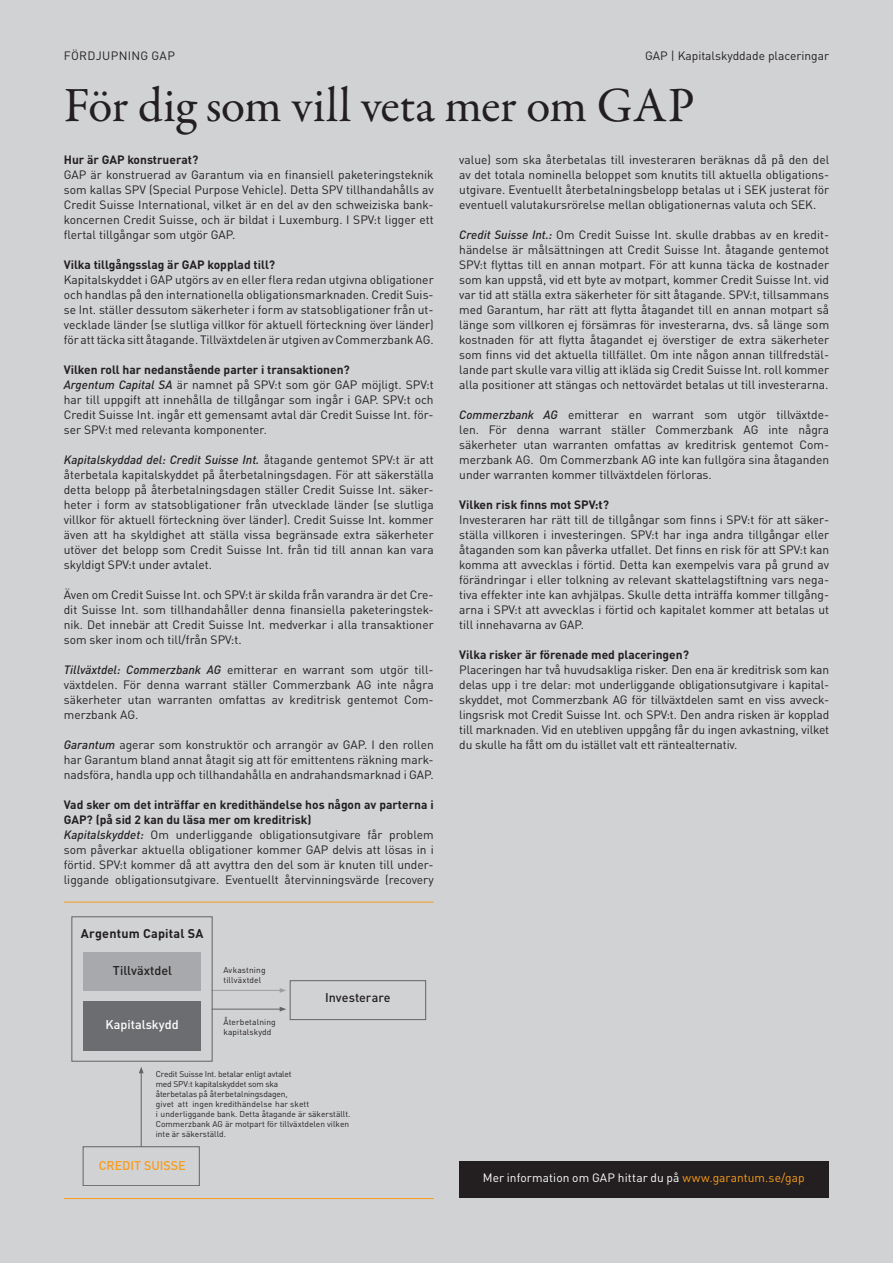
<style>
.page{position:relative;width:893px;height:1263px;background:#d1d2d4}
.page>*{position:absolute;margin:0;border:0;box-sizing:border-box;transform-origin:0 0}
.t1{font:49.5px "Garamond Premr Pro";letter-spacing:-.01em;color:#231f20}
.t2{font:500 12.6px "DINOT";color:#231f20}
.t3{font:700 12.6px "DINOT";letter-spacing:.015em;color:#231f20}
.t4{font:500 12.6px "DINOT";letter-spacing:-.005em;color:#f89c1c}
.t5{font:500 12.6px "DINOT";color:#fff}
.t6{font:12px/15px "DINOT";color:#231f20;text-align:justify}
.t7{font:700 12px "DINOT";color:#231f20}
.t8{font:12px "DINOT";letter-spacing:.005em;color:#fff}
.t9{font:12px "DINOT";letter-spacing:.03em;color:#231f20}
.t10{font:8.4px/9.9px "DINOT";color:#231f20}
.t11{font:8.4px/10.1px "DINOT";letter-spacing:-.02em;color:#231f20}
.s1{font-weight:700}
.s2{font-weight:500;font-style:italic}
.s3{color:#f89c1c}
</style>
<div class="page">
<hr style="left:64px;top:902px;width:370px;height:1px;background:#f89c1c">
<hr style="left:64px;top:1198px;width:370px;height:1px;background:#f89c1c">
<div style="left:459px;top:1161px;width:370px;height:36px;background:#231f20"></div>
<div style="left:290px;top:980px;width:136px;height:40px;border:1px solid #636366"></div>
<hr style="left:212px;top:990px;width:69px;height:1px;background:#9d9fa2">
<svg style="left:280px;top:988px;width:6px;height:5px"></svg>
<hr style="left:212px;top:1009px;width:69px;height:1px;background:#636366">
<svg style="left:280px;top:1007px;width:6px;height:4px"></svg>
<div style="left:83px;top:952px;width:117px;height:39px;background:#a8a9ad"></div>
<div style="left:83px;top:1001px;width:117px;height:50px;background:#6c6d70"></div>
<div style="left:83px;top:1146px;width:117px;height:40px;border:1px solid #636366"></div>
<hr style="left:141px;top:1072px;width:1px;height:75px;background:#636366">
<svg style="left:139px;top:1067px;width:5px;height:6px"></svg>
<p class="t9" style="left:64px;top:48px;width:113px">FÖRDJUPNING GAP</p>
<p class="t6" style="left:645px;top:48px;width:185px">GAP | Kapitalskyddade placeringar</p>
<p class="t6" style="left:587px;top:48px;width:238px">GAP | Ny generation av placeringsmöjlighete</p>
<h1 class="t1" style="left:64px;top:75px;width:632px">För dig som vill veta mer om GAP</h1>
<p class="t7" style="left:64px;top:151px;width:136px">Hur är GAP konstruerat?</p>
<p class="t6" style="left:64px;top:166px;width:371px">GAP är konstruerad av Garantum via en finansiell paketeringsteknik som kallas SPV (Special Purpose Vehicle). Detta SPV tillhandahålls av Credit Suisse International, vilket är en del av den schweiziska bank&shy;koncernen Credit Suisse, och är bildat i Luxemburg. I SPV:t ligger ett flertal tillgångar som utgör GAP.</p>
<p class="t7" style="left:64px;top:256px;width:213px">Vilka tillgångsslag är GAP kopplad till?</p>
<p class="t6" style="left:64px;top:271px;width:371px">Kapitalskyddet i GAP utgörs av en eller flera redan utgivna obligationer och handlas på den internationella obligationsmarknaden. Credit Suis&shy;se Int. ställer dessutom säkerheter i form av statsobligationer från ut&shy;vecklade länder (se slutliga villkor för aktuell förteckning över länder) för att täcka sitt åtagande. Tillväxtdelen är utgiven av Commerzbank AG.</p>
<p class="t6" style="left:64px;top:361px;width:371px;text-align:left"><span class="s1">Vilken roll har nedanstående parter i transaktionen?<br></span><span class="s2">Argentum Capital SA</span> är namnet på SPV:t som gör GAP möjligt. SPV:t har till uppgift att innehålla de tillgångar som ingår i GAP. SPV:t och Credit Suisse Int. ingår ett gemensamt avtal där Credit Suisse Int. för&shy;ser SPV:t med relevanta komponenter.</p>
<p class="t6" style="left:64px;top:451px;width:371px"><span class="s2">Kapitalskyddad del: Credit Suisse Int.</span> åtagande gentemot SPV:t är att återbetala kapitalskyddet på återbetalningsdagen. För att säkerställa detta belopp på återbetalningsdagen ställer Credit Suisse Int. säker&shy;heter i form av statsobligationer från utvecklade länder (se slutliga villkor för aktuell förteckning över länder). Credit Suisse Int. kommer även att ha skyldighet att ställa vissa begränsade extra säkerheter utöver det belopp som Credit Suisse Int. från tid till annan kan vara skyldigt SPV:t under avtalet.</p>
<p class="t6" style="left:64px;top:586px;width:371px">Även om Credit Suisse Int. och SPV:t är skilda från varandra är det Cre&shy;dit Suisse Int. som tillhandahåller denna finansiella paketeringstek&shy;nik. Det innebär att Credit Suisse Int. medverkar i alla transaktioner som sker inom och till/från SPV:t.</p>
<p class="t6" style="left:64px;top:661px;width:371px"><span class="s2">Tillväxtdel: Commerzbank AG</span> emitterar en warrant som utgör till&shy;växtdelen. För denna warrant ställer Commerzbank AG inte några säkerheter utan warranten omfattas av kreditrisk gentemot Com&shy;merzbank AG.</p>
<p class="t6" style="left:64px;top:736px;width:371px"><span class="s2">Garantum</span> agerar som konstruktör och arrangör av GAP. I den rollen har Garantum bland annat åtagit sig att för emittentens räkning mark&shy;nadsföra, handla upp och tillhandahålla en andrahandsmarknad i GAP.</p>
<p class="t6" style="left:64px;top:796px;width:371px;text-align:left"><span class="s1">Vad sker om det inträffar en kredithändelse hos någon av parterna i GAP? (på sid 2 kan du läsa mer om kreditrisk)<br></span><span class="s2">Kapitalskyddet:</span> Om underliggande obligationsutgivare får problem som påverkar aktuella obligationer kommer GAP delvis att lösas in i förtid. SPV:t kommer då att avyttra den del som är knuten till under&shy;liggande obligationsutgivare. Eventuellt återvinningsvärde (recovery</p>
<p class="t3" style="left:81px;top:925px;width:124px">Argentum Capital SA</p>
<p class="t2" style="left:113px;top:963px;width:61px">Tillväxtdel</p>
<p class="t5" style="left:105px;top:1016px;width:75px">Kapitalskydd</p>
<p class="t10" style="left:223px;top:965px;width:44px">Avkastning tillväxtdel</p>
<p class="t10" style="left:223px;top:1017px;width:54px">Återbetalning kapitalskydd</p>
<p class="t2" style="left:325px;top:990px;width:67px">Investerare</p>
<p class="t11" style="left:156px;top:1069px;width:137px">Credit Suisse Int. betalar enligt avtalet med SPV:t kapitalskyddet som ska</p>
<p class="t10" style="left:156px;top:1089px;width:196px">återbetalas på återbetalningsdagen,<br>givet att ingen kredithändelse har skett<br>i underliggande bank. Detta åtagande är säkerställt.<br>Commerzbank AG är motpart för tillväxtdelen vilken inte är säkerställd.</p>
<p class="t4" style="left:99px;top:1157px;width:89px">CREDIT SUISSE</p>
<p class="t6" style="left:459px;top:151px;width:371px">value) som ska återbetalas till investeraren beräknas då på den del av det totala nominella beloppet som knutits till aktuella obligations&shy;utgivare. Eventuellt återbetalningsbelopp betalas ut i SEK justerat för eventuell valutakursrörelse mellan obligationernas valuta och SEK.</p>
<p class="t6" style="left:459px;top:226px;width:371px"><span class="s2">Credit Suisse Int.:</span> Om Credit Suisse Int. skulle drabbas av en kredit&shy;händelse är målsättningen att Credit Suisse Int. åtagande gentemot SPV:t flyttas till en annan motpart. För att kunna täcka de kostnader som kan uppstå, vid ett byte av motpart, kommer Credit Suisse Int. vid var tid att ställa extra säkerheter för sitt åtagande. SPV:t, tillsammans med Garantum, har rätt att flytta åtagandet till en annan motpart så länge som villkoren ej försämras för investerarna, dvs. så länge som kostnaden för att flytta åtagandet ej överstiger de extra säkerheter som finns vid det aktuella tillfället. Om inte någon annan tillfredstäl&shy;lande part skulle vara villig att ikläda sig Credit Suisse Int. roll kommer alla positioner att stängas och nettovärdet betalas ut till investerarna.</p>
<p class="t6" style="left:459px;top:406px;width:371px"><span class="s2">Commerzbank AG</span> emitterar en warrant som utgör tillväxtde&shy;len. För denna warrant ställer Commerzbank AG inte några säkerheter utan warranten omfattas av kreditrisk gentemot Com&shy;merzbank AG. Om Commerzbank AG inte kan fullgöra sina åtaganden under warranten kommer tillväxtdelen förloras.</p>
<p class="t7" style="left:459px;top:496px;width:151px">Vilken risk finns mot SPV:t?</p>
<p class="t6" style="left:459px;top:511px;width:371px">Investeraren har rätt till de tillgångar som finns i SPV:t för att säker&shy;ställa villkoren i investeringen. SPV:t har inga andra tillgångar eller åtaganden som kan påverka utfallet. Det finns en risk för att SPV:t kan komma att avvecklas i förtid. Detta kan exempelvis vara på grund av förändringar i eller tolkning av relevant skattelagstiftning vars nega&shy;tiva effekter inte kan avhjälpas. Skulle detta inträffa kommer tillgång&shy;arna i SPV:t att avvecklas i förtid och kapitalet kommer att betalas ut till innehavarna av GAP.</p>
<p class="t7" style="left:459px;top:646px;width:231px">Vilka risker är förenade med placeringen?</p>
<p class="t6" style="left:459px;top:661px;width:371px">Placeringen har två huvudsakliga risker. Den ena är kreditrisk som kan delas upp i tre delar: mot underliggande obligationsutgivare i kapital&shy;skyddet, mot Commerzbank AG för tillväxtdelen samt en viss avveck&shy;lingsrisk mot Credit Suisse Int. och SPV:t. Den andra risken är kopplad till marknaden. Vid en utebliven uppgång får du ingen avkastning, vilket du skulle ha fått om du istället valt ett räntealternativ.</p>
<p class="t8" style="left:483px;top:1170px;width:323px">Mer information om GAP hittar du på <span class="s3">www.garantum.se/gap</span></p>
</div>
